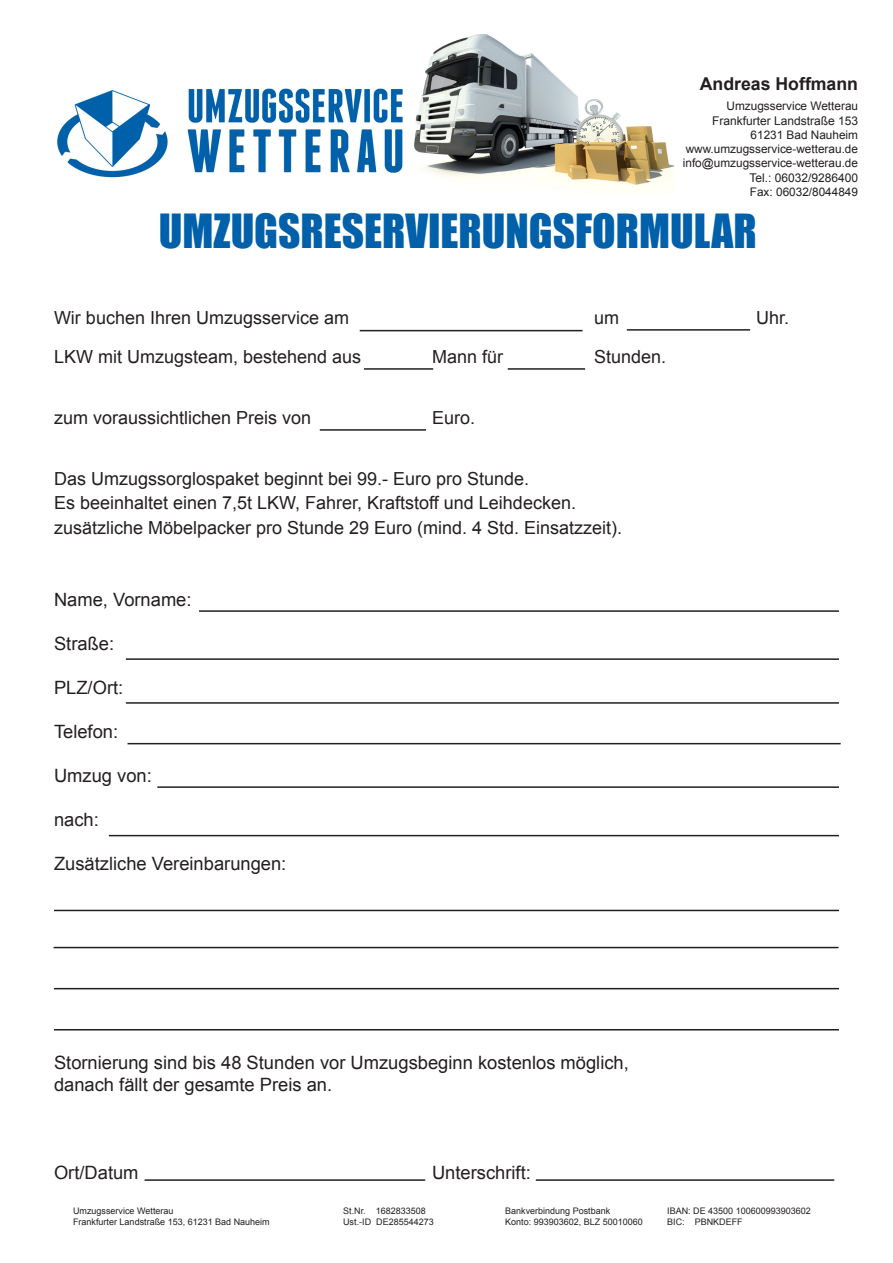
<style>
.page{position:relative;width:893px;height:1263px;background:#fff}
.page>*{position:absolute;margin:0;border:0;box-sizing:border-box;transform-origin:0 0}
.t1{font:43.2px "Impact";color:#0060aa}
.t2{font:18.3px "Arial";color:#231f20}
.t3{font:18px "Arial";color:#231f20}
.t4{font:700 17.7px "Arial";color:#231f20}
.t5{font:12px "Arial";color:#231f20}
.t6{font:11.85px "Arial";color:#231f20}
.t7{font:9px "Arial";color:#231f20}
</style>
<div class="page">
<img style="left:414px;top:34px;width:260px;height:155px">
<img style="left:57px;top:90px;width:111px;height:88px">
<img style="left:187px;top:88px;width:215px;height:85px">
<hr style="left:360px;top:330px;width:223px;height:1px;background:#231f20">
<hr style="left:627px;top:329px;width:123px;height:2px;background:#231f20">
<hr style="left:364px;top:368px;width:69px;height:2px;background:#231f20">
<hr style="left:508px;top:368px;width:77px;height:2px;background:#231f20">
<hr style="left:320px;top:429px;width:106px;height:2px;background:#231f20">
<hr style="left:199px;top:610px;width:640px;height:2px;background:#231f20">
<hr style="left:126px;top:658px;width:713px;height:2px;background:#231f20">
<hr style="left:126px;top:702px;width:713px;height:2px;background:#231f20">
<hr style="left:128px;top:743px;width:713px;height:1px;background:#231f20">
<hr style="left:157px;top:786px;width:682px;height:2px;background:#231f20">
<hr style="left:109px;top:835px;width:730px;height:1px;background:#231f20">
<hr style="left:54px;top:910px;width:785px;height:1px;background:#231f20">
<hr style="left:54px;top:947px;width:784px;height:1px;background:#231f20">
<hr style="left:54px;top:988px;width:785px;height:1px;background:#231f20">
<hr style="left:54px;top:1029px;width:785px;height:1px;background:#231f20">
<hr style="left:145px;top:1179px;width:280px;height:2px;background:#231f20">
<hr style="left:536px;top:1179px;width:298px;height:2px;background:#231f20">
<p class="t4" style="left:700px;top:72px;width:160px">Andreas Hoffmann</p>
<p class="t6" style="left:726px;top:99px;width:133px">Umzugsservice Wetterau</p>
<p class="t5" style="left:712px;top:113px;width:148px">Frankfurter Landstraße 153</p>
<p class="t6" style="left:750px;top:127px;width:109px">61231 Bad Nauheim</p>
<p class="t6" style="left:686px;top:141px;width:174px">www.umzugsservice-wetterau.de</p>
<p class="t6" style="left:683px;top:155px;width:177px">info@umzugsservice-wetterau.de</p>
<p class="t5" style="left:749px;top:170px;width:110px">Tel.: 06032/9286400</p>
<p class="t6" style="left:750px;top:184px;width:110px">Fax: 06032/8044849</p>
<p class="t1" style="left:159px;top:197px;width:599px">UMZUGSRESERVIERUNGSFORMULAR</p>
<p class="t3" style="left:54px;top:306px;width:297px">Wir buchen Ihren Umzugsservice am</p>
<p class="t3" style="left:594px;top:306px;width:27px">um</p>
<p class="t3" style="left:756px;top:306px;width:35px">Uhr.</p>
<p class="t3" style="left:54px;top:345px;width:309px">LKW mit Umzugsteam, bestehend aus</p>
<p class="t3" style="left:432px;top:345px;width:73px">Mann für</p>
<p class="t3" style="left:594px;top:345px;width:74px">Stunden.</p>
<p class="t3" style="left:54px;top:406px;width:259px">zum voraussichtlichen Preis von</p>
<p class="t3" style="left:432px;top:406px;width:45px">Euro.</p>
<p class="t3" style="left:54px;top:466px;width:477px">Das Umzugssorglospaket beginnt bei 99.- Euro pro Stunde.</p>
<p class="t3" style="left:54px;top:491px;width:523px">Es beeinhaltet einen 7,5t LKW, Fahrer, Kraftstoff und Leihdecken.</p>
<p class="t3" style="left:54px;top:516px;width:570px">zusätzliche Möbelpacker pro Stunde 29 Euro (mind. 4 Std. Einsatzzeit).</p>
<p class="t2" style="left:54px;top:588px;width:139px">Name, Vorname:</p>
<p class="t2" style="left:54px;top:632px;width:62px">Straße:</p>
<p class="t2" style="left:54px;top:676px;width:71px">PLZ/Ort:</p>
<p class="t2" style="left:54px;top:720px;width:66px">Telefon:</p>
<p class="t2" style="left:54px;top:764px;width:99px">Umzug von:</p>
<p class="t2" style="left:54px;top:808px;width:46px">nach:</p>
<p class="t2" style="left:54px;top:852px;width:234px">Zusätzliche Vereinbarungen:</p>
<p class="t2" style="left:54px;top:1050px;width:576px">Stornierung sind bis 48 Stunden vor Umzugsbeginn kostenlos möglich,</p>
<p class="t2" style="left:54px;top:1072px;width:280px">danach fällt der gesamte Preis an.</p>
<p class="t2" style="left:54px;top:1160px;width:86px">Ort/Datum</p>
<p class="t2" style="left:432px;top:1160px;width:100px">Unterschrift:</p>
<p class="t7" style="left:73px;top:1205px;width:102px">Umzugsservice Wetterau</p>
<p class="t7" style="left:343px;top:1205px;width:84px">St.Nr. 1682833508</p>
<p class="t7" style="left:505px;top:1205px;width:107px">Bankverbindung Postbank</p>
<p class="t7" style="left:667px;top:1205px;width:145px">IBAN: DE 43500 100600993903602</p>
<p class="t7" style="left:73px;top:1215px;width:198px">Frankfurter Landstraße 153, 61231 Bad Nauheim</p>
<p class="t7" style="left:343px;top:1215px;width:92px">Ust.-ID DE285544273</p>
<p class="t7" style="left:505px;top:1215px;width:139px">Konto: 993903602, BLZ 50010060</p>
<p class="t7" style="left:667px;top:1215px;width:77px">BIC: PBNKDEFF</p>
</div>
